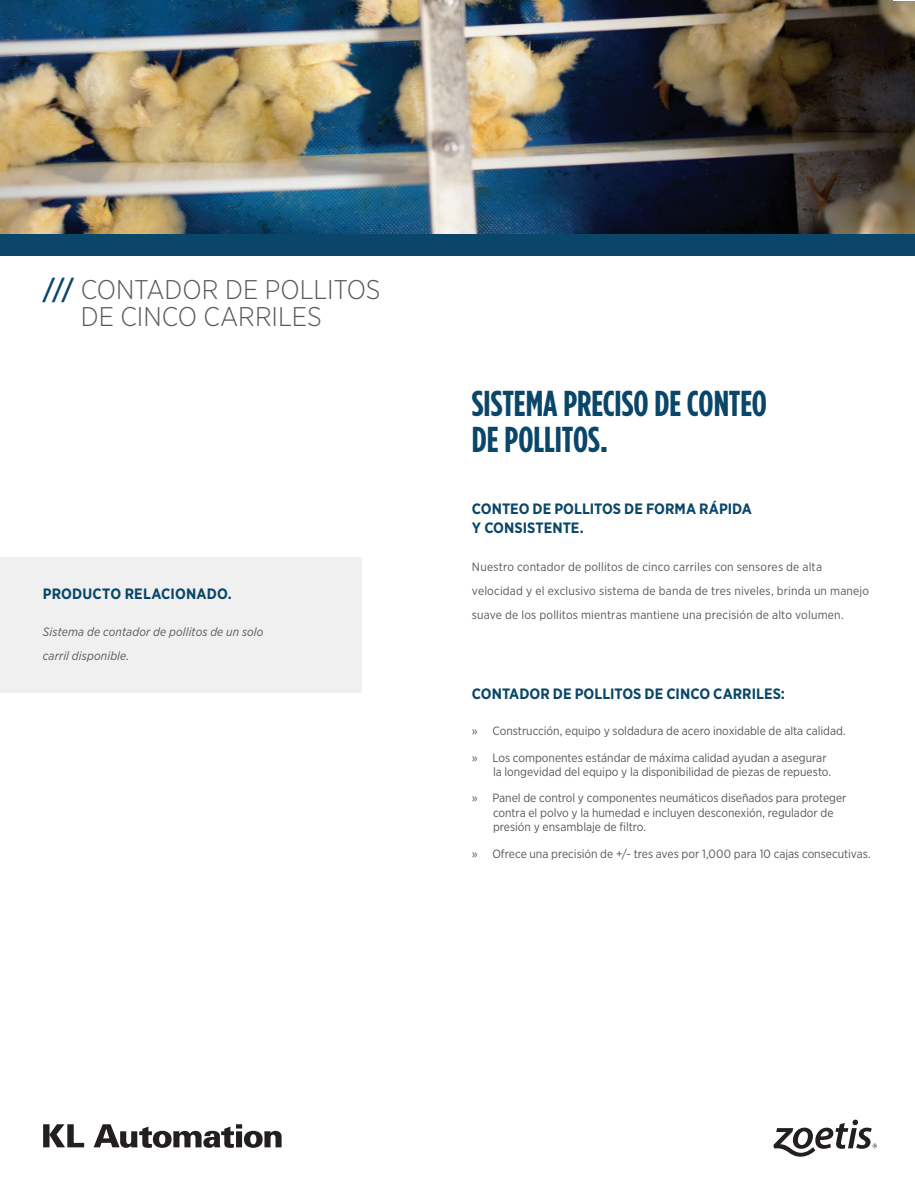
<style>
.page{position:relative;width:915px;height:1191px;background:#fff}
.page>*{position:absolute;margin:0;border:0;box-sizing:border-box;transform-origin:0 0}
.t1{font:700 36px/36px "Gotham Condensed";letter-spacing:-.005em;color:#094669}
.t2{font:300 27px/27px "Gotham Narrow";letter-spacing:-.005em;color:#57585a}
.t3{font:700 15px/19.5px "Gotham Narrow";letter-spacing:.005em;color:#094669}
.t4{font:12px/14.4px "Gotham Narrow";color:#57585a}
.t5{font:italic 12px/24px "Gotham Narrow";letter-spacing:.01em;color:#57585a}
.s1{font-weight:500;color:#094669}
</style>
<div class="page">
<img style="left:0;top:0;width:914px;height:234px">
<svg style="left:43px;top:1124px;width:41px;height:23px"></svg>
<svg style="left:94px;top:1124px;width:187px;height:23px"></svg>
<svg style="left:773px;top:1119px;width:103px;height:37px"></svg>
<div style="left:0;top:234px;width:914px;height:21px;background:#094669"></div>
<div style="left:0;top:557px;width:361px;height:136px;background:#f0f0f1"></div>
<h2 class="t2" style="left:81px;top:275px;width:301px;text-indent:-38px"><span class="s1">///</span> CONTADOR DE POLLITOS<br>DE CINCO CARRILES</h2>
<p class="t3" style="left:43px;top:583px;width:190px">PRODUCTO RELACIONADO.</p>
<p class="t5" style="left:43px;top:619px;width:222px">Sistema de contador de pollitos de un solo carril disponible.</p>
<h1 class="t1" style="left:472px;top:385px;width:296px">SISTEMA PRECISO DE CONTEO<br>DE POLLITOS.</h1>
<p class="t3" style="left:472px;top:498px;width:281px">CONTEO DE POLLITOS DE FORMA RÁPIDA<br>Y CONSISTENTE.</p>
<p class="t4" style="left:472px;top:554px;width:398px;line-height:24px">Nuestro contador de pollitos de cinco carriles con sensores de alta velocidad y el exclusivo sistema de banda de tres niveles, brinda un manejo suave de los pollitos mientras mantiene una precisión de alto volumen.</p>
<p class="t3" style="left:472px;top:684px;width:314px">CONTADOR DE POLLITOS DE CINCO CARRILES:</p>
<p class="t4" style="left:472px;top:723px;width:375px">» Construcción, equipo y soldadura de acero inoxidable de alta calidad.</p>
<p class="t4" style="left:493px;top:750px;width:339px;text-indent:-21px">» Los componentes estándar de máxima calidad ayudan a asegurar la longevidad del equipo y la disponibilidad de piezas de repuesto.</p>
<p class="t4" style="left:493px;top:790px;width:355px;text-indent:-21px">» Panel de control y componentes neumáticos diseñados para proteger contra el polvo y la humedad e incluyen desconexión, regulador de presión y ensamblaje de filtro.</p>
<p class="t4" style="left:472px;top:846px;width:400px">» Ofrece una precisión de +/- tres aves por 1,000 para 10 cajas consecutivas.</p>
</div>
